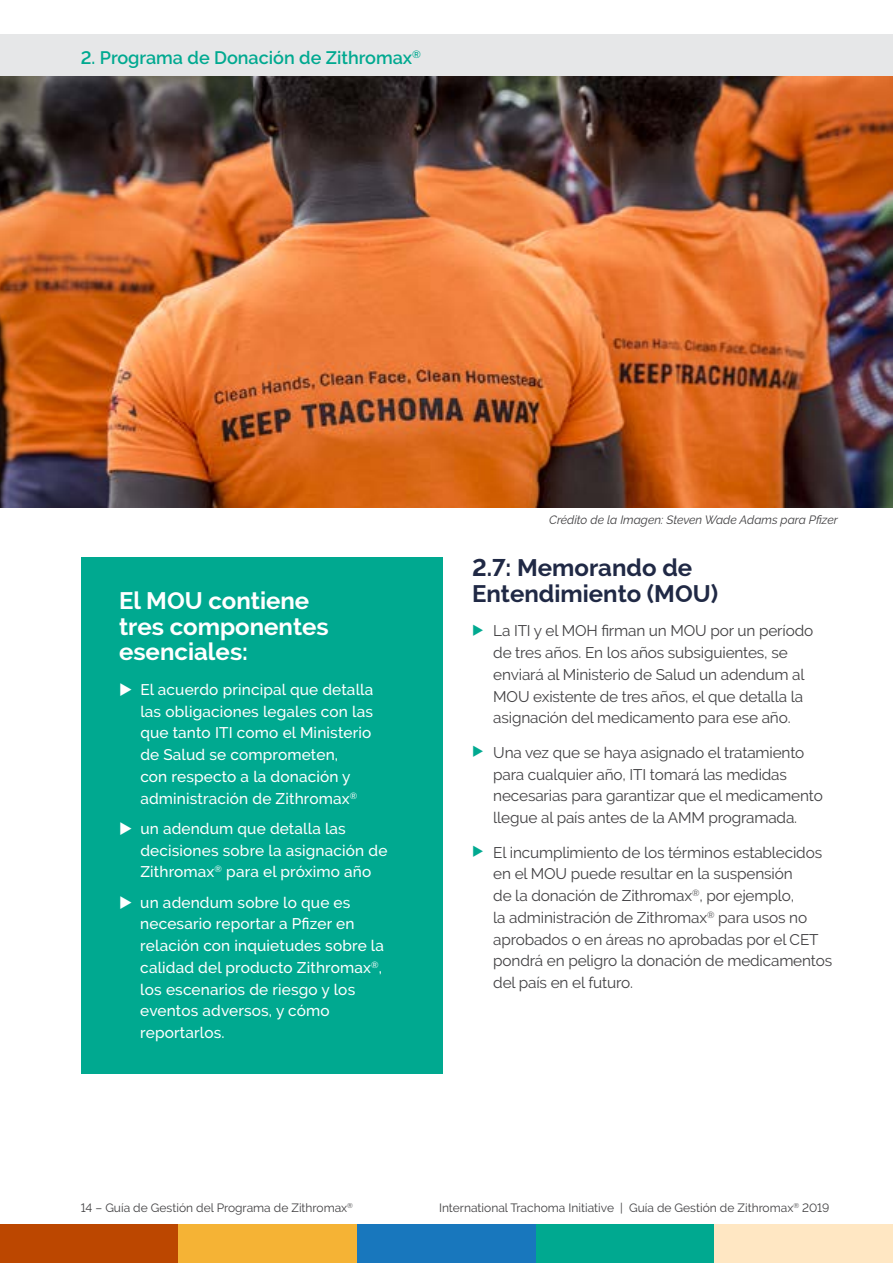
<style>
.page{position:relative;width:893px;height:1263px;background:#fff}
.page>*{position:absolute;margin:0;border:0;box-sizing:border-box;transform-origin:0 0}
.t1{font:700 24px/25.5px "Raleway";color:#fff}
.t2{font:700 24px/25.5px "Raleway";color:#202945}
.t3{font:600 18px "Raleway";color:#00a990}
.t4{font:15.3px/21.8px "Raleway";letter-spacing:-.01em;color:#414042}
.t5{font:500 15.3px/21.8px "Raleway";letter-spacing:.01em;color:#fff}
.t6{font:12px "Raleway";color:#414042}
.t7{font:italic 12px "Raleway";color:#414042}
.t8{font:7.05px "Raleway";color:#414042}
</style>
<div class="page">
<div style="left:357px;top:1225px;width:179px;height:38px;background:#1877bd"></div>
<div style="left:0;top:1225px;width:179px;height:38px;background:#bc4700"></div>
<div style="left:179px;top:1225px;width:178px;height:38px;background:#f5b335"></div>
<div style="left:536px;top:1225px;width:178px;height:38px;background:#00a990"></div>
<div style="left:714px;top:1225px;width:179px;height:38px;background:#ffe7c3"></div>
<div style="left:0;top:34px;width:893px;height:43px;background:#e6e7e8"></div>
<img style="left:0;top:77px;width:892px;height:430px">
<hr style="left:892px;top:77px;width:1px;height:430px;background:#58595b">
<div style="left:81px;top:557px;width:361px;height:517px;background:#00a990"></div>
<p class="t3" style="left:81px;top:47px;width:342px">2. Programa de Donación de Zithromax<sup>®</sup></p>
<h1 class="t1" style="left:119px;top:588px;width:211px">El MOU contiene tres componentes esenciales:</h1>
<p class="t5" style="left:140px;top:679px;width:234px">El acuerdo principal que detalla las obligaciones legales con las que tanto ITI como el Ministerio de Salud se comprometen,<br>con respecto a la donación y administración de Zithromax<sup>®</sup></p>
<p class="t5" style="left:140px;top:818px;width:249px">un adendum que detalla las decisiones sobre la asignación de<br>Zithromax<sup>®</sup> para el próximo año</p>
<p class="t5" style="left:140px;top:891px;width:245px">un adendum sobre lo que es necesario reportar a Pfizer en relación con inquietudes sobre la calidad del producto Zithromax<sup>®</sup>, los escenarios de riesgo y los eventos adversos, y cómo reportarlos.</p>
<p class="t7" style="left:549px;top:513px;width:290px">Crédito de la Imagen: Steven Wade Adams para Pfizer</p>
<h1 class="t2" style="left:472px;top:555px;width:248px">2.7: Memorando de<br>Entendimiento (MOU)</h1>
<p class="t4" style="left:493px;top:620px;width:321px">La ITI y el MOH firman un MOU por un período de tres años. En los años subsiguientes, se enviará al Ministerio de Salud un adendum al MOU existente de tres años, el que detalla la asignación del medicamento para ese año.</p>
<p class="t4" style="left:493px;top:742px;width:331px">Una vez que se haya asignado el tratamiento para cualquier año, ITI tomará las medidas necesarias para garantizar que el medicamento llegue al país antes de la AMM programada.</p>
<p class="t4" style="left:493px;top:841px;width:340px">El incumplimiento de los términos establecidos en el MOU puede resultar en la suspensión<br>de la donación de Zithromax<sup>®</sup>, por ejemplo,<br>la administración de Zithromax<sup>®</sup> para usos no aprobados o en áreas no aprobadas por el CET pondrá en peligro la donación de medicamentos del país en el futuro.</p>
<p class="t6" style="left:81px;top:1201px;width:268px">14 – Guía de Gestión del Programa de Zithromax</p>
<p class="t8" style="left:347px;top:1201px;width:7px">®</p>
<p class="t6" style="left:439px;top:1201px;width:392px">International Trachoma Initiative | Guía de Gestión de Zithromax<sup>®</sup> 2019</p>
</div>
